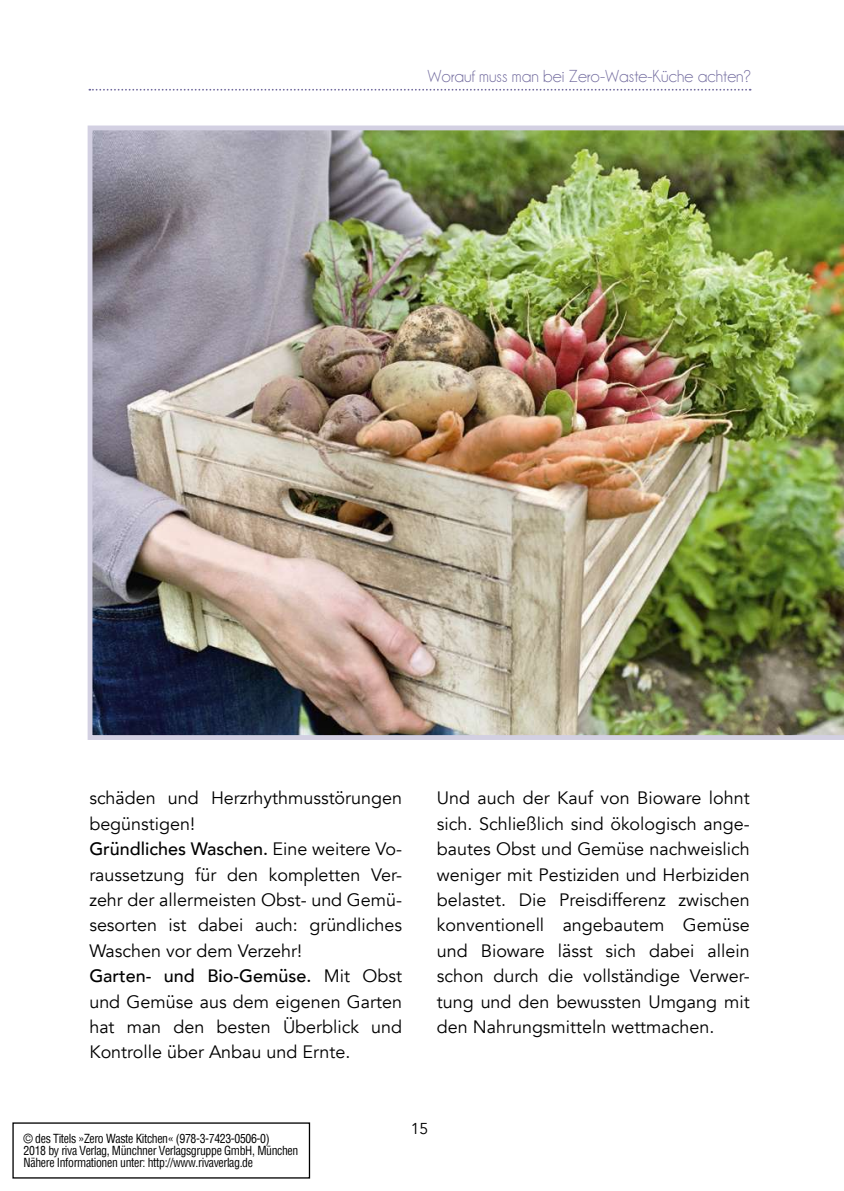
<style>
.page{position:relative;width:844px;height:1191px;background:#fff}
.page>*{position:absolute;margin:0;border:0;box-sizing:border-box;transform-origin:0 0}
.t1{font:17.85px/25.4px "Avenir";color:#000}
.t2{font:17.5px "Champagne&Limousines";color:#70699d}
.t3{font:15.75px "Avenir";color:#000}
.t4{font:condensed 12.25px/12.2px "Helvetica";letter-spacing:-.03em;color:#000;scale:.96 1}
.s1{font-weight:500}
</style>
<div class="page">
<svg style="left:89px;top:89px;width:661px;height:2px"></svg>
<img style="left:88px;top:125px;width:755px;height:615px">
<p class="t2" style="left:427px;top:66px;width:324px">Worauf muss man bei Zero-Waste-Küche achten?</p>
<p class="t1" style="left:89px;top:786px;width:314px">schäden und Herzrhythmusstörungen begünstigen!<br><span class="s1">Gründliches Waschen.</span> Eine weitere Vo&shy;raussetzung für den kompletten Ver&shy;zehr der allermeisten Obst- und Gemü&shy;sesorten ist dabei auch: gründliches<br>Waschen vor dem Verzehr!<br><span class="s1">Garten- und Bio-Gemüse.</span> Mit Obst und Gemüse aus dem eigenen Garten hat man den besten Überblick und<br>Kontrolle über Anbau und Ernte.</p>
<p class="t1" style="left:437px;top:786px;width:314px;text-align:justify">Und auch der Kauf von Bioware lohnt sich. Schließlich sind ökologisch ange&shy;bautes Obst und Gemüse nachweislich weniger mit Pestiziden und Herbiziden belastet. Die Preisdifferenz zwischen konventionell angebautem Gemüse und Bioware lässt sich dabei allein schon durch die vollständige Verwer&shy;tung und den bewussten Umgang mit den Nahrungsmitteln wettmachen.</p>
<p class="t4" style="left:24px;top:1132px;width:287px">© des Titels »Zero Waste Kitchen« (978-3-7423-0506-0)<br>2018 by riva Verlag, Münchner Verlagsgruppe GmbH, München<br>Nähere Informationen unter: http://www.rivaverlag.de</p>
<p class="t3" style="left:410px;top:1119px;width:19px">15</p>
</div>
